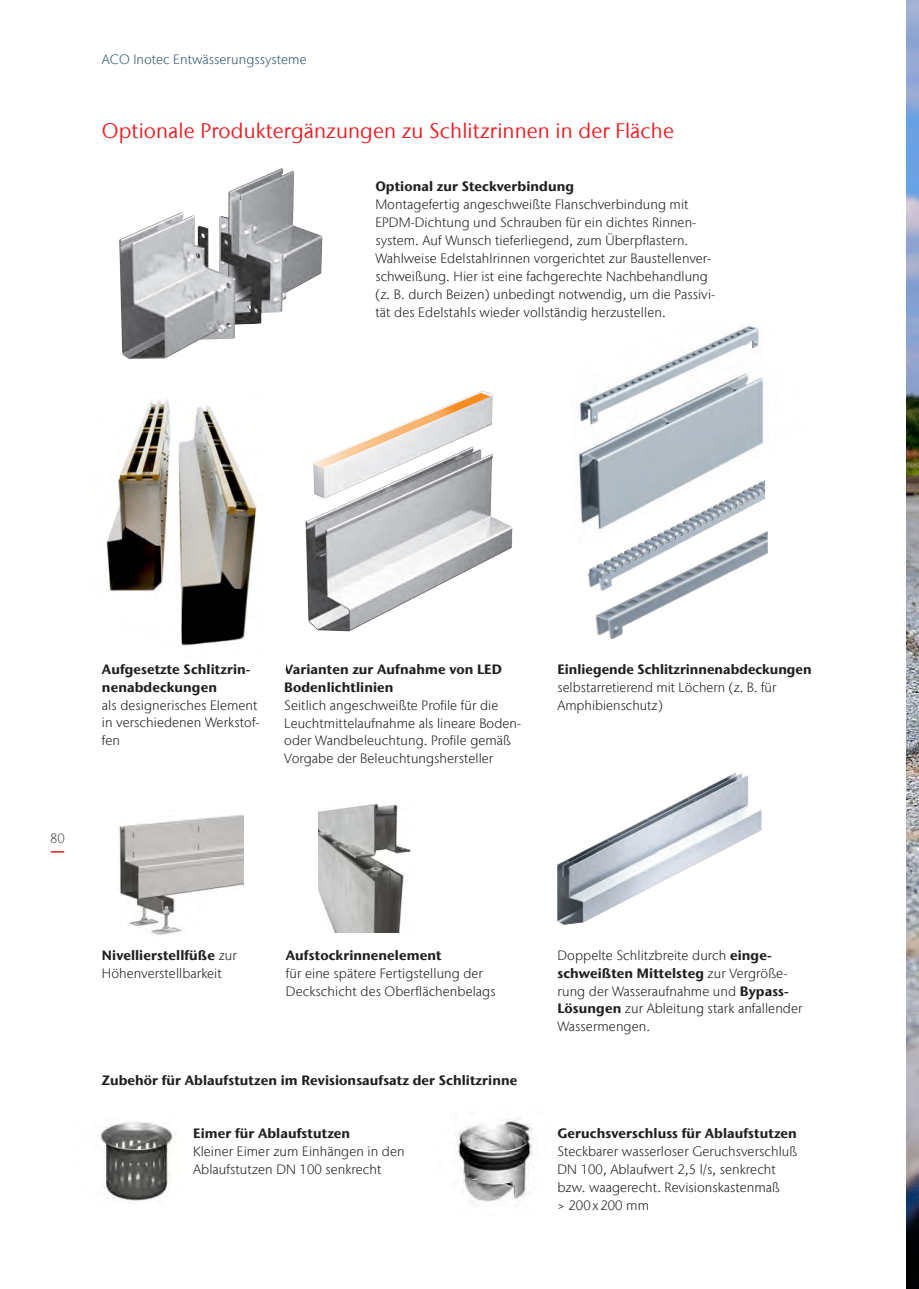
<style>
.page{position:relative;width:919px;height:1289px;background:#fff}
.page>*{position:absolute;margin:0;border:0;box-sizing:border-box;transform-origin:0 0}
.Intermediate_heading{font:21px "Stone Sans IIITC Com";letter-spacing:.005em;color:#ee1d23}
.Body_copy{font:300 13.5px/17.9px "Stone Sans IIITC Com";letter-spacing:.005em;color:#231f20}
.Subheadline{font:700 13.5px/17.9px "Stone Sans IIITC Com";letter-spacing:.005em;color:#231f20}
.t1{font:300 13.5px "Stone Sans IIITC Com";letter-spacing:.005em;color:#335875}
.t2{font:300 13.5px "Stone Sans IIITC Com";color:#545659}
.s1{font-weight:700}
</style>
<div class="page">
<img style="left:906px;top:0;width:12px;height:1288px">
<img style="left:100px;top:1122px;width:75px;height:79px">
<img style="left:456px;top:1118px;width:78px;height:84px">
<img style="left:119px;top:168px;width:204px;height:192px">
<img style="left:577px;top:326px;width:186px;height:196px">
<img style="left:582px;top:453px;width:181px;height:71px">
<img style="left:583px;top:461px;width:185px;height:179px">
<img style="left:106px;top:399px;width:152px;height:247px">
<img style="left:557px;top:772px;width:204px;height:152px">
<img style="left:319px;top:803px;width:92px;height:129px">
<img style="left:305px;top:390px;width:208px;height:242px">
<div style="left:300px;top:397px;width:161px;height:84px;background:#fff;opacity:.75"></div>
<svg style="left:311px;top:393px;width:179px;height:75px"></svg>
<img style="left:119px;top:815px;width:125px;height:120px">
<svg style="left:51px;top:851px;width:13px;height:1px"></svg>
<p class="t1" style="left:102px;top:51px;width:206px">ACO Inotec Entwässerungssysteme</p>
<p class="Intermediate_heading" style="left:102px;top:117px;width:573px">Optionale Produktergänzungen zu Schlitzrinnen in der Fläche</p>
<p class="Subheadline" style="left:375px;top:177px;width:200px">Optional zur Steckverbindung</p>
<p class="Body_copy" style="left:375px;top:195px;width:322px">Montagefertig angeschweißte Flanschverbindung mit<br>EPDM-Dichtung und Schrauben für ein dichtes Rinnen&shy;system. Auf Wunsch tieferliegend, zum Überpflastern.</p>
<p class="Body_copy" style="left:375px;top:249px;width:341px">Wahlweise Edelstahlrinnen vorgerichtet zur Baustellenver&shy;schweißung. Hier ist eine fachgerechte Nachbehandlung (z. B. durch Beizen) unbedingt notwendig, um die Passivi&shy;tät des Edelstahls wieder vollständig herzustellen.</p>
<p class="t2" style="left:50px;top:829px;width:16px">80</p>
<p class="Subheadline" style="left:102px;top:660px;width:150px">Aufgesetzte Schlitzrin&shy;nenabdeckungen</p>
<p class="Body_copy" style="left:102px;top:696px;width:159px">als designerisches Element in verschiedenen Werkstof&shy;fen</p>
<p class="Subheadline" style="left:284px;top:660px;width:219px">Varianten zur Aufnahme von LED<br>Bodenlichtlinien</p>
<p class="Body_copy" style="left:284px;top:696px;width:238px">Seitlich angeschweißte Profile für die Leuchtmittelaufnahme als lineare Boden&shy;oder Wandbeleuchtung. Profile gemäß Vorgabe der Beleuchtungshersteller</p>
<p class="Subheadline" style="left:557px;top:660px;width:256px">Einliegende Schlitzrinnenabdeckungen</p>
<p class="Body_copy" style="left:557px;top:678px;width:220px">selbstarretierend mit Löchern (z. B. für<br>Amphibienschutz)</p>
<p class="Body_copy" style="left:102px;top:946px;width:136px"><span class="s1">Nivellierstellfüße</span> zur<br>Höhenverstellbarkeit</p>
<p class="Subheadline" style="left:286px;top:945px;width:157px">Aufstockrinnenelement</p>
<p class="Body_copy" style="left:286px;top:963px;width:211px">für eine spätere Fertigstellung der<br>Deckschicht des Oberflächenbelags</p>
<p class="Body_copy" style="left:557px;top:946px;width:246px">Doppelte Schlitzbreite durch <span class="s1">einge&shy;schweißten Mittelsteg</span> zur Vergröße&shy;rung der Wasseraufnahme und <span class="s1">Bypass-Lösungen</span> zur Ableitung stark anfallender Wassermengen.</p>
<p class="Subheadline" style="left:102px;top:1070px;width:417px">Zubehör für Ablaufstutzen im Revisionsaufsatz der Schlitzrinne</p>
<p class="Subheadline" style="left:193px;top:1124px;width:158px">Eimer für Ablaufstutzen</p>
<p class="Body_copy" style="left:193px;top:1142px;width:213px">Kleiner Eimer zum Einhängen in den<br>Ablaufstutzen DN 100 senkrecht</p>
<p class="Subheadline" style="left:557px;top:1124px;width:241px">Geruchsverschluss für Ablaufstutzen</p>
<p class="Body_copy" style="left:557px;top:1142px;width:241px">Steckbarer wasserloser Geruchsverschluß DN 100, Ablaufwert 2,5 l/s, senkrecht bzw. waagerecht. Revisionskastenmaß<br>&gt; 200x200 mm</p>
</div>
